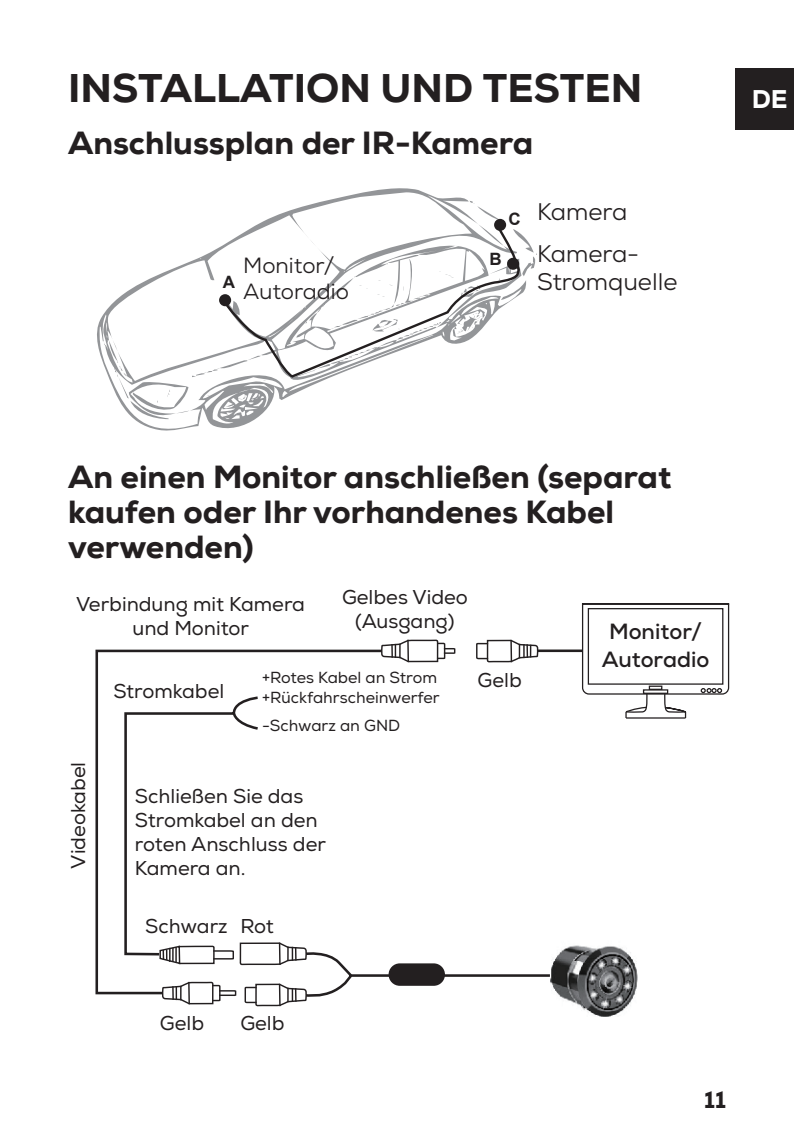
<style>
.page{position:relative;width:794px;height:1134px;background:#fff}
.page>*{position:absolute;margin:0;border:0;box-sizing:border-box;transform-origin:0 0}
.t1{font:800 40px "Nexa";color:#231f20}
.t2{font:800 32px/35.2px "Nexa";color:#231f20}
.t3{font:800 25.6px "Nexa";color:#fff}
.t4{font:24px/42px "Nexa";color:#231f20}
.t5{font:800 24px "Nexa";color:#231f20}
.t6{font:22px/26.4px "Nexa";color:#231f20}
.t7{font:700 22px/28px "Nexa";color:#231f20;text-align:center}
.t8{font:20px/24px "Nexa";color:#231f20;text-align:center}
.t9{font:700 17.2px "Arial";color:#231f20}
.t10{font:16px/20px "Nexa";color:#231f20}
</style>
<div class="page">
<div style="left:735px;top:68px;width:59px;height:61px;background:#231f20"></div>
<svg style="left:97px;top:188px;width:440px;height:242px"></svg>
<svg style="left:219px;top:294px;width:12px;height:12px"></svg>
<div style="left:494px;top:219px;width:12px;height:12px;background:#231f20;border-radius:50%"></div>
<svg style="left:221px;top:225px;width:301px;height:154px"></svg>
<svg style="left:381px;top:639px;width:75px;height:24px"></svg>
<svg style="left:95px;top:648px;width:289px;height:347px"></svg>
<svg style="left:123px;top:695px;width:230px;height:312px"></svg>
<hr style="left:351px;top:974px;width:38px;height:3px;background:#231f20">
<hr style="left:444px;top:974px;width:106px;height:3px;background:#231f20">
<div style="left:388px;top:963px;width:57px;height:23px;background:#231f20;border-radius:11px"></div>
<img style="left:551px;top:945px;width:87px;height:71px">
<svg style="left:476px;top:639px;width:63px;height:24px"></svg>
<hr style="left:626px;top:717px;width:59px;height:2px;background:#231f20">
<svg style="left:581px;top:603px;width:148px;height:115px"></svg>
<hr style="left:537px;top:649px;width:45px;height:3px;background:#231f20">
<h1 class="t1" style="left:68px;top:63px;width:576px">INSTALLATION UND TESTEN</h1>
<h2 class="t2" style="left:68px;top:126px;width:467px">Anschlussplan der IR-Kamera</h2>
<p class="t9" style="left:223px;top:269px;width:14px">A</p>
<p class="t6" style="left:243px;top:252px;width:107px">Monitor/<br>Autoradio</p>
<p class="t9" style="left:508px;top:207px;width:14px">C</p>
<p class="t9" style="left:489px;top:247px;width:14px">B</p>
<p class="t4" style="left:537px;top:191px;width:104px">Kamera<br>Kamera-</p>
<p class="t4" style="left:537px;top:261px;width:142px">Stromquelle</p>
<p class="t3" style="left:751px;top:82px;width:38px">DE</p>
<h2 class="t2" style="left:68px;top:459px;width:605px">An einen Monitor anschließen (separat kaufen oder Ihr vorhandenes Kabel verwenden)</h2>
<p class="t8" style="left:342px;top:586px;width:127px">Gelbes Video (Ausgang)</p>
<p class="t10" style="left:262px;top:667px;width:179px">+Rotes Kabel an Strom +Rückfahrscheinwerfer</p>
<p class="t8" style="left:76px;top:592px;width:230px">Verbindung mit Kamera und Monitor</p>
<p class="t8" style="left:113px;top:679px;width:112px">Stromkabel</p>
<p class="t10" style="left:262px;top:716px;width:140px">-Schwarz an GND</p>
<p class="t8" style="left:477px;top:668px;width:46px">Gelb</p>
<p class="t8" style="left:66px;top:868px;width:108px;rotate:-90deg">Videokabel</p>
<p class="t8" style="left:135px;top:784px;width:192px;text-align:left">Schließen Sie das<br>Stromkabel an den roten Anschluss der<br>Kamera an.</p>
<p class="t8" style="left:145px;top:914px;width:84px">Schwarz</p>
<p class="t8" style="left:240px;top:914px;width:35px">Rot</p>
<p class="t8" style="left:160px;top:1011px;width:46px">Gelb</p>
<p class="t8" style="left:240px;top:1011px;width:46px">Gelb</p>
<p class="t7" style="left:602px;top:617px;width:109px">Monitor/<br>Autoradio</p>
<p class="t5" style="left:704px;top:1085px;width:23px">11</p>
</div>
